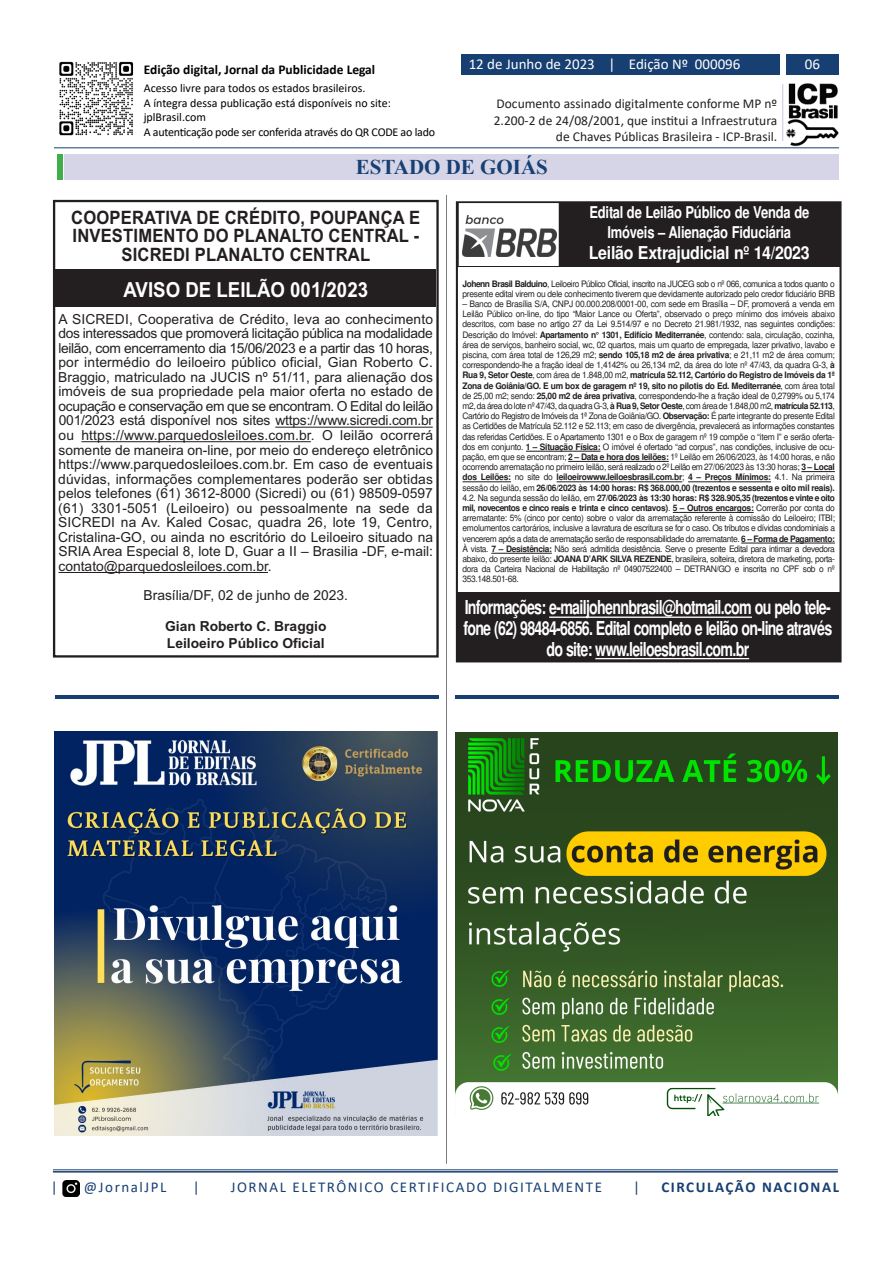
<style>
.page{position:relative;width:893px;height:1263px;background:#fff}
.page>*{position:absolute;margin:0;border:0;box-sizing:border-box;transform-origin:0 0}
.t1{font:700 21px "Times New Roman";color:#173f72}
.t2{font:700 20.7px "Arial";color:#fff;scale:.9 1}
.t3{font:700 19.2px/20.7px "Helvetica";letter-spacing:-.05em;color:#fff;text-align:center;scale:.74 1}
.t4{font:700 18.45px/18.9px "Arial";letter-spacing:.01em;color:#231f20;text-align:center;scale:.9 1}
.t5{font:700 17.7px "Helvetica";letter-spacing:-.015em;color:#fff;scale:.9 1}
.t6{font:700 16.2px/19.2px "Helvetica";letter-spacing:-.015em;color:#fff;text-align:center;scale:.8 1}
.t7{font:15px "Calibri";letter-spacing:.105em;color:#173f72}
.t8{font:15px "Calibri";color:#fff}
.t9{font:700 15px "Calibri";letter-spacing:.105em;color:#173f72}
.t10{font:13.8px/14.5px "Arial";color:#231f20;text-align:justify}
.t11{font:700 13.8px/16.6px "Arial";color:#231f20}
.t12{font:13.5px/16.2px "Calibri";color:#231f20;text-align:right}
.t13{font:700 13.5px "Calibri";color:#000}
.t14{font:12px/14.4px "Calibri";color:#000}
.t15{font:8.85px/10.2px "Helvetica";letter-spacing:-.045em;color:#231f20;scale:.95 1}
.s1{font-weight:700}
</style>
<div class="page">
<img style="left:59px;top:61px;width:75px;height:75px">
<img style="left:783px;top:83px;width:56px;height:64px">
<hr style="left:782px;top:84px;width:1px;height:57px;background:#c7c7d9">
<div style="left:786px;top:54px;width:53px;height:21px;background:#173f72"></div>
<div style="left:461px;top:54px;width:319px;height:21px;background:#173f72"></div>
<hr style="left:54px;top:147px;width:785px;height:1px;background:#173f72">
<hr style="left:53px;top:1169px;width:785px;height:1px;background:#173f72">
<hr style="left:53px;top:1171px;width:785px;height:1px;background:#173f72">
<img style="left:62px;top:1180px;width:18px;height:16px">
<div style="left:57px;top:154px;width:6px;height:26px;background:#40ae49"></div>
<div style="left:65px;top:154px;width:774px;height:26px;background:#d5d5e7"></div>
<div style="left:53px;top:200px;width:386px;height:457px;border:2px solid #231f20"></div>
<hr style="left:275px;top:427px;width:158px;height:1px;background:#231f20">
<hr style="left:81px;top:441px;width:230px;height:1px;background:#231f20">
<hr style="left:59px;top:572px;width:209px;height:1px;background:#231f20">
<div style="left:56px;top:270px;width:380px;height:37px;background:#231f20"></div>
<hr style="left:526px;top:451px;width:74px;height:1px;background:#231f20">
<svg style="left:568px;top:461px;width:25px;height:1px"></svg>
<hr style="left:593px;top:461px;width:76px;height:1px;background:#231f20">
<hr style="left:801px;top:471px;width:34px;height:1px;background:#231f20">
<hr style="left:462px;top:481px;width:49px;height:1px;background:#231f20">
<hr style="left:557px;top:481px;width:49px;height:1px;background:#231f20">
<hr style="left:605px;top:481px;width:77px;height:1px;background:#231f20">
<hr style="left:688px;top:481px;width:83px;height:1px;background:#231f20">
<hr style="left:673px;top:512px;width:81px;height:1px;background:#231f20">
<hr style="left:741px;top:543px;width:94px;height:1px;background:#231f20">
<hr style="left:491px;top:553px;width:61px;height:1px;background:#231f20">
<div style="left:457px;top:203px;width:382px;height:64px;background:#231f20"></div>
<div style="left:456px;top:592px;width:384px;height:69px;background:#231f20"></div>
<hr style="left:549px;top:616px;width:203px;height:2px;background:#fff">
<hr style="left:595px;top:658px;width:31px;height:1px;background:#fff">
<hr style="left:626px;top:658px;width:123px;height:1px;background:#fff">
<div style="left:458px;top:203px;width:101px;height:63px;background:#fff"></div>
<img style="left:462px;top:215px;width:94px;height:41px">
<div style="left:458px;top:202px;width:101px;height:65px;border:1px solid #231f20"></div>
<hr style="left:455px;top:695px;width:384px;height:3px;background:#173f72">
<hr style="left:55px;top:695px;width:384px;height:3px;background:#173f72">
<hr style="left:446px;top:195px;width:1px;height:969px;background:#787a7d">
<img style="left:455px;top:732px;width:383px;height:383px">
<img style="left:55px;top:731px;width:383px;height:405px">
<h3 class="t13" style="left:144px;top:60px;width:233px">Edição digital, Jornal da Publicidade Legal</h3>
<h3 class="t14" style="left:144px;top:81px;width:293px">Acesso livre para todos os estados brasileiros.<br>A íntegra dessa publicação está disponíveis no site: jplBrasil.com<br>A autenticação pode ser conferida através do QR CODE ao lado</h3>
<h3 class="t8" style="left:469px;top:54px;width:273px">12 de Junho de 2023 | Edição Nº 000096</h3>
<h3 class="t8" style="left:805px;top:54px;width:17px">06</h3>
<h3 class="t12" style="left:494px;top:95px;width:285px">Documento assinado digitalmente conforme MP nº<br>2.200-2 de 24/08/2001, que institui a Infraestrutura de Chaves Públicas Brasileira - ICP-Brasil.</h3>
<h1 class="t1" style="left:356px;top:152px;width:194px">ESTADO DE GOIÁS</h1>
<h3 class="t4" style="left:71px;top:208px;width:389px">COOPERATIVA DE CRÉDITO, POUPANÇA E<br>INVESTIMENTO DO PLANALTO CENTRAL -<br>SICREDI PLANALTO CENTRAL</h3>
<h3 class="t6" style="left:589px;top:204px;width:276px">Edital de Leilão Público de Venda de<br>Imóveis – Alienação Fiduciária</h3>
<h3 class="t5" style="left:589px;top:245px;width:247px">Leilão Extrajudicial nº 14/2023</h3>
<h2 class="t2" style="left:123px;top:275px;width:273px">AVISO DE LEILÃO 001/2023</h2>
<p class="t15" style="left:462px;top:278px;width:394px"><span class="s1">Johenn Brasil Balduino</span>, Leiloeiro Público Oficial, inscrito na JUCEG sob o nº 066, comunica a todos quanto o presente edital virem ou dele conhecimento tiverem que devidamente autorizado pelo credor fiduciário BRB</p>
<p class="t15" style="left:462px;top:299px;width:394px;text-align:justify">– Banco de Brasília S/A, CNPJ 00.000.208/0001-00, com sede em Brasília – DF, promoverá a venda em Leilão Público on-line, do tipo “Maior Lance ou Oferta”, observado o preço mínimo dos imóveis abaixo descritos, com base no artigo 27 da Lei 9.514/97 e no Decreto 21.981/1932, nas seguintes condições:<br>Descrição do Imóvel: <span class="s1">Apartamento n° 1301, Edifício Mediterranée</span>, contendo: sala, circulação, cozinha, área de serviços, banheiro social, wc, 02 quartos, mais um quarto de empregada, lazer privativo, lavabo e piscina, com área total de 126,29 m2; <span class="s1">sendo 105,18 m2 de área privativa</span>; e 21,11 m2 de área comum; correspondendo-lhe a fração ideal de 1,4142% ou 26,134 m2, da área do lote nº 47/43, da quadra G-3, <span class="s1">à Rua 9, Setor Oeste</span>, com área de 1.848,00 m2, <span class="s1">matrícula 52.112, Cartório do Registro de Imóveis da 1ª Zona de Goiânia/GO. E um box de garagem nº 19, sito no pilotis do Ed. Mediterranée</span>, com área total de 25,00 m2; sendo: <span class="s1">25,00 m2 de área privativa</span>, correspondendo-lhe a fração ideal de 0,2799% ou 5,174 m2, da área do lote nº 47/43, da quadra G-3, <span class="s1">à Rua 9, Setor Oeste</span>, com área de 1.848,00 m2, <span class="s1">matrícula 52.113</span>, Cartório do Registro de Imóveis da 1ª Zona de Goiânia/GO. <span class="s1">Observação:</span> É parte integrante do presente Edital as Certidões de Matrícula 52.112 e 52.113; em caso de divergência, prevalecerá as informações constantes das referidas Certidões. E o Apartamento 1301 e o Box de garagem nº 19 compõe o “item I” e serão oferta&shy;dos em conjunto. <span class="s1">1 – Situação Física:</span> O imóvel é ofertado “ad corpus”, nas condições, inclusive de ocu&shy;pação, em que se encontram; <span class="s1">2 – Data e hora dos leilões:</span> 1º Leilão em 26/06/2023, às 14:00 horas, e não ocorrendo arrematação no primeiro leilão, será realizado o 2º Leilão em 27/06/2023 às 13:30 horas; <span class="s1">3 – Local dos Leilões:</span> no site do <span class="s1">leiloeirowww.leiloesbrasil.com.br</span>; <span class="s1">4 – Preços Mínimos:</span> 4.1. Na primeira sessão do leilão, em <span class="s1">26/06/2023 às 14:00 horas: R$ 368.000,00 (trezentos e sessenta e oito mil reais).<br></span>4.2. Na segunda sessão do leilão, em <span class="s1">27/06/2023 às 13:30 horas: R$ 328.905,35 (trezentos e vinte e oito mil, novecentos e cinco reais e trinta e cinco centavos)</span>. <span class="s1">5 – Outros encargos:</span> Correrão por conta do arrematante: 5% (cinco por cento) sobre o valor da arrematação referente à comissão do Leiloeiro; ITBI; emolumentos cartorários, inclusive a lavratura de escritura se for o caso. Os tributos e dívidas condominiais a vencerem após a data de arrematação serão de responsabilidade do arrematante. <span class="s1">6 – Forma de Pagamento:<br></span>À vista. <span class="s1">7 – Desistência:</span> Não será admitida desistência. Serve o presente Edital para intimar a devedora abaixo, do presente leilão: <span class="s1">JOANA D’ARK SILVA REZENDE</span>, brasileira, solteira, diretora de marketing, porta&shy;dora da Carteira Nacional de Habilitação nº 04907522400 – DETRAN/GO e inscrita no CPF sob o nº 353.148.501-68.</p>
<p class="t10" style="left:58px;top:312px;width:377px">A SICREDI, Cooperativa de Crédito, leva ao conhecimento dos interessados que promoverá licitação pública na modalidade leilão, com encerramento dia 15/06/2023 e a partir das 10 horas, por intermédio do leiloeiro público oficial, Gian Roberto C.<br>Braggio, matriculado na JUCIS nº 51/11, para alienação dos imóveis de sua propriedade pela maior oferta no estado de ocupação e conservação em que se encontram. O Edital do leilão 001/2023 está disponível nos sites wttps://www.sicredi.com.br ou https://www.parquedosleiloes.com.br. O leilão ocorrerá somente de maneira on-line, por meio do endereço eletrônico https://www.parquedosleiloes.com.br. Em caso de eventuais dúvidas, informações complementares poderão ser obtidas pelos telefones (61) 3612-8000 (Sicredi) ou (61) 98509-0597 (61) 3301-5051 (Leiloeiro) ou pessoalmente na sede da SICREDI na Av. Kaled Cosac, quadra 26, lote 19, Centro, Cristalina-GO, ou ainda no escritório do Leiloeiro situado na SRIA Area Especial 8, lote D, Guar a II – Brasilia -DF, e-mail: contato@parquedosleiloes.com.br.</p>
<h3 class="t10" style="left:143px;top:588px;width:206px">Brasília/DF, 02 de junho de 2023.</h3>
<h3 class="t11" style="left:165px;top:618px;width:163px">Gian Roberto C. Braggio<br>Leiloeiro Público Oficial</h3>
<h3 class="t3" style="left:463px;top:599px;width:500px">Informações: e-mailjohennbrasil@hotmail.com ou pelo tele&shy;fone (62) 98484-6856. Edital completo e leilão on-line através do site: www.leiloesbrasil.com.br</h3>
<h3 class="t7" style="left:51px;top:1177px;width:8px">|</h3>
<h3 class="t7" style="left:84px;top:1177px;width:84px">@JornalJPL</h3>
<h3 class="t7" style="left:193px;top:1177px;width:8px">|</h3>
<h3 class="t7" style="left:231px;top:1177px;width:373px">JORNAL ELETRÔNICO CERTIFICADO DIGITALMENTE</h3>
<h3 class="t7" style="left:633px;top:1177px;width:8px">|</h3>
<h3 class="t9" style="left:661px;top:1177px;width:179px">CIRCULAÇÃO NACIONAL</h3>
</div>
